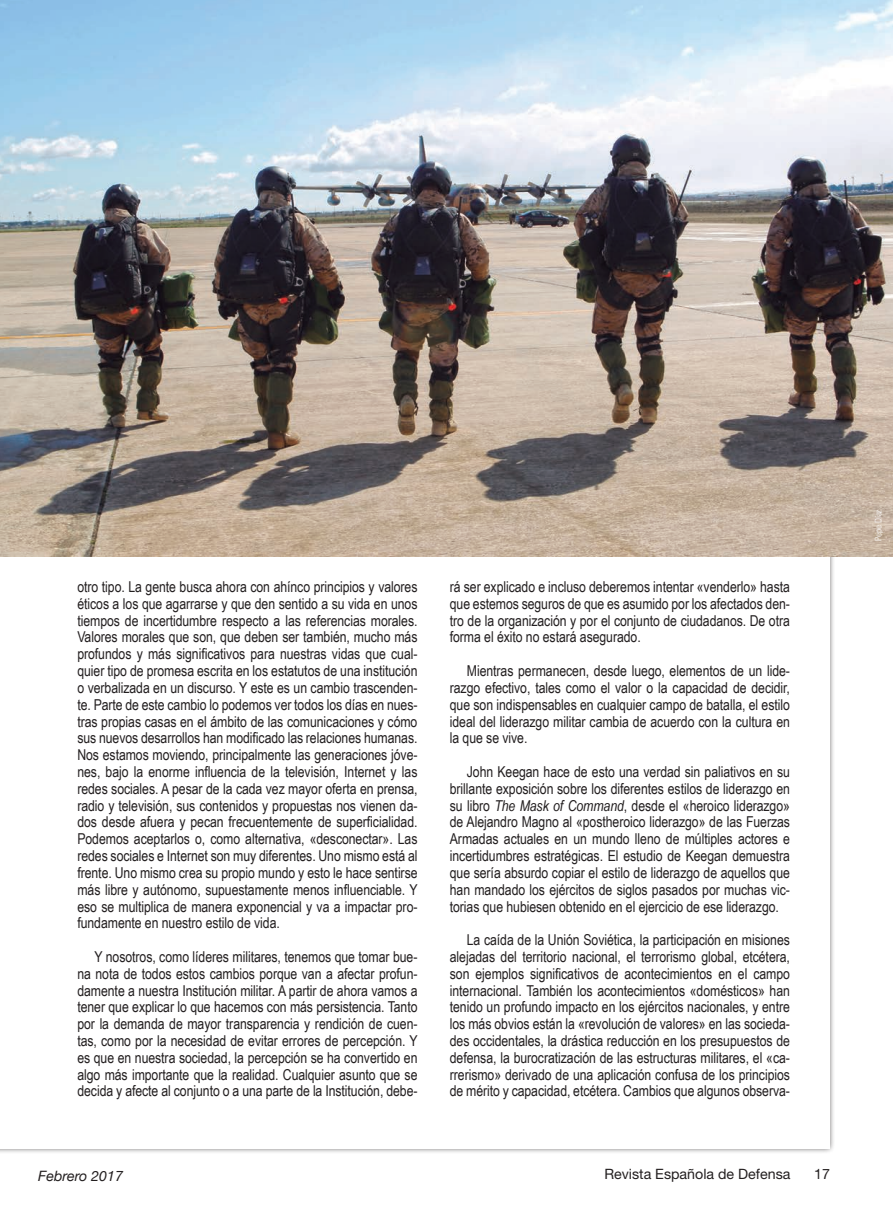
<style>
.page{position:relative;width:893px;height:1217px;background:#fff}
.page>*{position:absolute;margin:0;border:0;box-sizing:border-box;transform-origin:0 0}
.t1{font:15px/16.8px "Arial Narrow";letter-spacing:-.005em;color:#231f20;text-align:justify}
.t2{font:14.25px "Helvetica Neue";color:#231f20}
.t3{font:italic 14.25px "Helvetica Neue";color:#231f20}
.t4{font:300 condensed 9px "Univers";letter-spacing:-.005em;color:#fff}
.s1{font-style:italic}
</style>
<div class="page">
<img style="left:0;top:0;width:893px;height:557px">
<p class="t1" style="left:77px;top:577px;width:342px">otro tipo. La gente busca ahora con ahínco principios y valores éticos a los que agarrarse y que den sentido a su vida en unos tiempos de incertidumbre respecto a las referencias morales.<br>Valores morales que son, que deben ser también, mucho más profundos y más significativos para nuestras vidas que cual&shy;quier tipo de promesa escrita en los estatutos de una institución o verbalizada en un discurso. Y este es un cambio trascenden&shy;te. Parte de este cambio lo podemos ver todos los días en nues&shy;tras propias casas en el ámbito de las comunicaciones y cómo sus nuevos desarrollos han modificado las relaciones humanas.<br>Nos estamos moviendo, principalmente las generaciones jóve&shy;nes, bajo la enorme influencia de la televisión, Internet y las redes sociales. A pesar de la cada vez mayor oferta en prensa, radio y televisión, sus contenidos y propuestas nos vienen da&shy;dos desde afuera y pecan frecuentemente de superficialidad.<br>Podemos aceptarlos o, como alternativa, «desconectar». Las redes sociales e Internet son muy diferentes. Uno mismo está al frente. Uno mismo crea su propio mundo y esto le hace sentirse más libre y autónomo, supuestamente menos influenciable. Y eso se multiplica de manera exponencial y va a impactar pro&shy;fundamente en nuestro estilo de vida.</p>
<p class="t1" style="left:77px;top:947px;width:342px;text-indent:17px">Y nosotros, como líderes militares, tenemos que tomar bue&shy;na nota de todos estos cambios porque van a afectar profun&shy;damente a nuestra Institución militar. A partir de ahora vamos a tener que explicar lo que hacemos con más persistencia. Tanto por la demanda de mayor transparencia y rendición de cuen&shy;tas, como por la necesidad de evitar errores de percepción. Y es que en nuestra sociedad, la percepción se ha convertido en algo más importante que la realidad. Cualquier asunto que se decida y afecte al conjunto o a una parte de la Institución, debe-</p>
<p class="t1" style="left:450px;top:577px;width:342px">rá ser explicado e incluso deberemos intentar «venderlo» hasta que estemos seguros de que es asumido por los afectados den&shy;tro de la organización y por el conjunto de ciudadanos. De otra forma el éxito no estará asegurado.</p>
<p class="t1" style="left:450px;top:661px;width:342px;text-indent:17px">Mientras permanecen, desde luego, elementos de un lide&shy;razgo efectivo, tales como el valor o la capacidad de decidir, que son indispensables en cualquier campo de batalla, el estilo ideal del liderazgo militar cambia de acuerdo con la cultura en la que se vive.</p>
<p class="t1" style="left:450px;top:762px;width:342px;text-indent:17px">John Keegan hace de esto una verdad sin paliativos en su brillante exposición sobre los diferentes estilos de liderazgo en su libro <span class="s1">The Mask of Command</span>, desde el «heroico liderazgo» de Alejandro Magno al «postheroico liderazgo» de las Fuerzas Armadas actuales en un mundo lleno de múltiples actores e incertidumbres estratégicas. El estudio de Keegan demuestra que sería absurdo copiar el estilo de liderazgo de aquellos que han mandado los ejércitos de siglos pasados por muchas vic&shy;torias que hubiesen obtenido en el ejercicio de ese liderazgo.</p>
<p class="t1" style="left:450px;top:930px;width:342px;text-indent:17px">La caída de la Unión Soviética, la participación en misiones alejadas del territorio nacional, el terrorismo global, etcétera, son ejemplos significativos de acontecimientos en el campo internacional. También los acontecimientos «domésticos» han tenido un profundo impacto en los ejércitos nacionales, y entre los más obvios están la «revolución de valores» en las socieda&shy;des occidentales, la drástica reducción en los presupuestos de defensa, la burocratización de las estructuras militares, el «ca&shy;rrerismo» derivado de una aplicación confusa de los principios de mérito y capacidad, etcétera. Cambios que algunos observa-</p>
<p class="t3" style="left:38px;top:1165px;width:86px">Febrero 2017</p>
<p class="t2" style="left:604px;top:1164px;width:188px">Revista Española de Defensa</p>
<p class="t2" style="left:814px;top:1164px;width:17px">17</p>
<p class="t4" style="left:873px;top:541px;width:33px;rotate:-90deg">Pepe Díaz</p>
</div>
